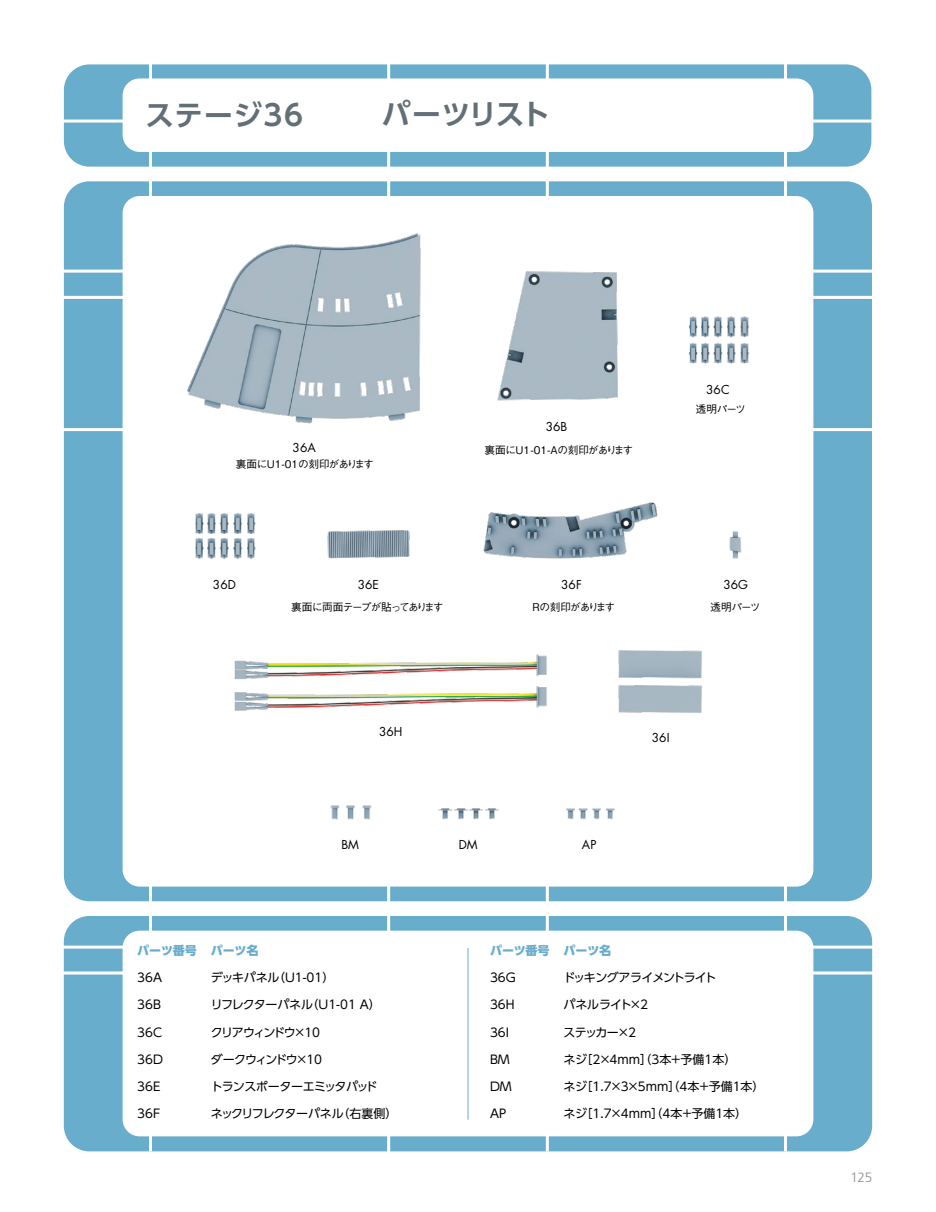
<style>
.page{position:relative;width:936px;height:1212px;background:#fff}
.page>*{position:absolute;margin:0;border:0;box-sizing:border-box;transform-origin:0 0}
.t1{font:700 28.65px "UD Shin Go Pro De";letter-spacing:.02em;color:#636f76}
.t2{font:300 13.5px "Frutiger LT";color:#8d8e8d}
.t3{font:12px "UD Shin Go Pro";letter-spacing:-.025em;color:#000}
.t4{font:12px "UD Shin Go Pro";color:#000}
.t5{font:12px "Futura LT";color:#000}
.t6{font:800 12px "UD Shin Go Pro";letter-spacing:-.02em;color:#69adcd}
.t7{font:12px "UD Shin Go Pro";letter-spacing:-.08em;color:#000}
.t8{font:12px "UD Shin Go Pro";letter-spacing:-.055em;color:#000}
.t9{font:12px "UD Shin Go Pro";letter-spacing:-.085em;color:#000}
.t10{font:12px "UD Shin Go Pro";letter-spacing:-.125em;color:#000}
.t11{font:12px "UD Shin Go Pro";letter-spacing:-.105em;color:#000}
.t12{font:500 10.65px "Gothic BBB Pro";letter-spacing:-.04em;color:#000}
.t13{font:500 10.65px "Gothic BBB Pro";letter-spacing:-.11em;color:#000}
.t14{font:500 10.65px "Gothic BBB Pro";letter-spacing:-.06em;color:#000}
.t15{font:500 10.65px "Gothic BBB Pro";letter-spacing:-.085em;color:#000}
</style>
<div class="page">
<div style="left:64px;top:916px;width:808px;height:235px;background:#69adcd;border-radius:26px"></div>
<div style="left:123px;top:931px;width:690px;height:205px;background:#fff;border-radius:17px"></div>
<div style="left:64px;top:181px;width:807px;height:720px;background:#69adcd;border-radius:26px"></div>
<div style="left:123px;top:196px;width:690px;height:690px;background:#fff;border-radius:17px"></div>
<hr style="left:149px;top:1126px;width:3px;height:25px;background:#fff">
<hr style="left:784px;top:1126px;width:3px;height:25px;background:#fff">
<hr style="left:546px;top:1126px;width:3px;height:25px;background:#fff">
<hr style="left:387px;top:1132px;width:3px;height:25px;background:#fff">
<hr style="left:44px;top:270px;width:88px;height:3px;background:#fff">
<hr style="left:42px;top:296px;width:89px;height:3px;background:#fff">
<hr style="left:44px;top:428px;width:88px;height:3px;background:#fff">
<hr style="left:43px;top:945px;width:850px;height:3px;background:#fff">
<hr style="left:42px;top:971px;width:851px;height:3px;background:#fff">
<hr style="left:801px;top:270px;width:88px;height:3px;background:#fff">
<hr style="left:798px;top:296px;width:89px;height:3px;background:#fff">
<hr style="left:798px;top:428px;width:89px;height:3px;background:#fff">
<hr style="left:467px;top:948px;width:1px;height:172px;background:#69adcd">
<hr style="left:149px;top:861px;width:3px;height:99px;background:#fff">
<hr style="left:784px;top:861px;width:3px;height:84px;background:#fff">
<hr style="left:546px;top:861px;width:3px;height:99px;background:#fff">
<hr style="left:387px;top:867px;width:3px;height:93px;background:#fff">
<div style="left:64px;top:64px;width:807px;height:103px;background:#69adcd;border-radius:26px"></div>
<div style="left:123px;top:78px;width:690px;height:74px;background:#fff;border-radius:17px"></div>
<hr style="left:149px;top:17px;width:3px;height:208px;background:#fff">
<hr style="left:784px;top:17px;width:3px;height:208px;background:#fff">
<hr style="left:546px;top:17px;width:3px;height:208px;background:#fff">
<hr style="left:387px;top:17px;width:3px;height:208px;background:#fff">
<hr style="left:15px;top:120px;width:892px;height:3px;background:#fff">
<img style="left:187px;top:233px;width:431px;height:191px">
<img style="left:689px;top:316px;width:60px;height:48px">
<img style="left:195px;top:513px;width:61px;height:46px">
<img style="left:483px;top:502px;width:175px;height:57px">
<img style="left:729px;top:531px;width:13px;height:28px">
<img style="left:327px;top:530px;width:83px;height:29px">
<img style="left:618px;top:650px;width:84px;height:63px">
<img style="left:234px;top:654px;width:313px;height:57px">
<img style="left:438px;top:808px;width:61px;height:12px">
<img style="left:330px;top:805px;width:42px;height:15px">
<img style="left:566px;top:808px;width:49px;height:12px">
<h1 class="t1" style="left:145px;top:92px;width:159px">ステージ36</h1>
<h1 class="t1" style="left:382px;top:91px;width:169px">パーツリスト</h1>
<p class="t5" style="left:706px;top:381px;width:25px">36C</p>
<p class="t5" style="left:292px;top:440px;width:25px">36A</p>
<p class="t12" style="left:236px;top:456px;width:139px">裏面にU1-01の刻印があります</p>
<p class="t5" style="left:545px;top:418px;width:23px">36B</p>
<p class="t12" style="left:484px;top:441px;width:150px">裏面にU1-01-Aの刻印があります</p>
<p class="t14" style="left:695px;top:400px;width:51px">透明パーツ</p>
<p class="t5" style="left:213px;top:577px;width:24px">36D</p>
<p class="t5" style="left:358px;top:577px;width:23px">36E</p>
<p class="t5" style="left:561px;top:577px;width:22px">36F</p>
<p class="t5" style="left:723px;top:577px;width:26px">36G</p>
<p class="t13" style="left:291px;top:598px;width:154px">裏面に両面テープが貼ってあります</p>
<p class="t15" style="left:532px;top:598px;width:84px">Rの刻印があります</p>
<p class="t14" style="left:710px;top:598px;width:51px">透明パーツ</p>
<p class="t5" style="left:379px;top:724px;width:25px">36H</p>
<p class="t5" style="left:341px;top:837px;width:19px">BM</p>
<p class="t5" style="left:458px;top:837px;width:20px">DM</p>
<p class="t5" style="left:582px;top:837px;width:16px">AP</p>
<p class="t5" style="left:652px;top:730px;width:19px">36I</p>
<p class="t6" style="left:137px;top:941px;width:123px">パーツ番号 パーツ名</p>
<p class="t3" style="left:137px;top:968px;width:26px">36A</p>
<p class="t3" style="left:211px;top:968px;width:125px">デッキパネル（U1-01）</p>
<p class="t3" style="left:137px;top:995px;width:25px">36B</p>
<p class="t3" style="left:211px;top:995px;width:172px">リフレクターパネル（U1-01 A）</p>
<p class="t3" style="left:137px;top:1022px;width:26px">36C</p>
<p class="t10" style="left:211px;top:1022px;width:111px">クリアウィンドウ×10</p>
<p class="t3" style="left:137px;top:1049px;width:27px">36D</p>
<p class="t11" style="left:211px;top:1049px;width:113px">ダークウィンドウ×10</p>
<p class="t3" style="left:137px;top:1076px;width:25px">36E</p>
<p class="t8" style="left:211px;top:1076px;width:168px">トランスポーターエミッタパッド</p>
<p class="t3" style="left:137px;top:1103px;width:25px">36F</p>
<p class="t7" style="left:211px;top:1103px;width:188px">ネックリフレクターパネル（右裏側）</p>
<p class="t6" style="left:490px;top:941px;width:123px">パーツ番号 パーツ名</p>
<p class="t3" style="left:490px;top:968px;width:27px">36G</p>
<p class="t9" style="left:563px;top:968px;width:154px">ドッキングアライメントライト</p>
<p class="t3" style="left:490px;top:995px;width:26px">36H</p>
<p class="t3" style="left:563px;top:995px;width:86px">パネルライト×2</p>
<p class="t3" style="left:490px;top:1022px;width:21px">36I</p>
<p class="t3" style="left:563px;top:1022px;width:74px">ステッカー×2</p>
<p class="t3" style="left:490px;top:1049px;width:21px">BM</p>
<p class="t4" style="left:563px;top:1049px;width:174px">ネジ［2×4mm］（3本＋予備1本）</p>
<p class="t3" style="left:490px;top:1076px;width:23px">DM</p>
<p class="t4" style="left:563px;top:1076px;width:202px">ネジ［1.7×3×5mm］（4本＋予備1本）</p>
<p class="t3" style="left:490px;top:1103px;width:18px">AP</p>
<p class="t4" style="left:563px;top:1103px;width:185px">ネジ［1.7×4mm］（4本＋予備１本）</p>
<p class="t2" style="left:850px;top:1170px;width:23px">125</p>
</div>
